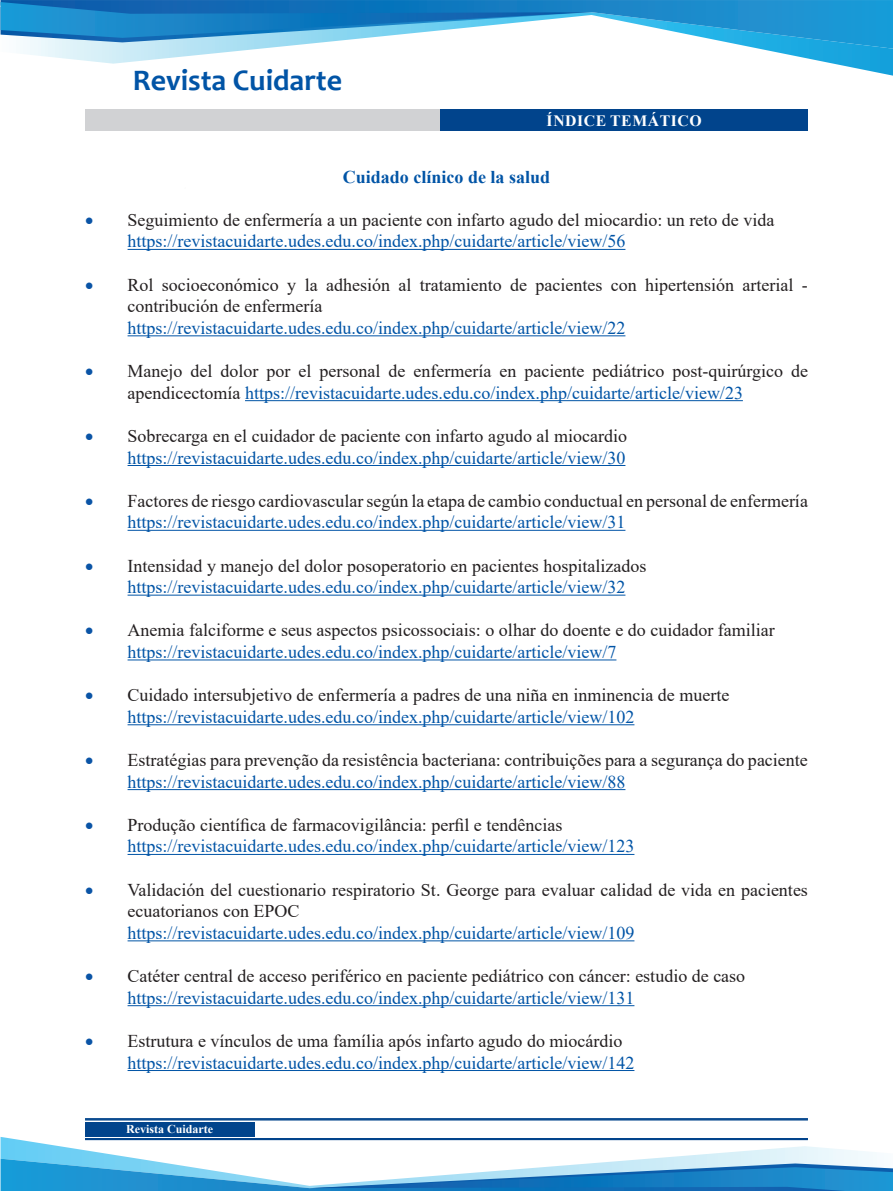
<style>
.page{position:relative;width:893px;height:1191px;background:#fff}
.page>*{position:absolute;margin:0;border:0;box-sizing:border-box;transform-origin:0 0}
.Estilo_de_párrafo_1{font:700 30px "Candara";color:#0154a6}
.List_Paragraph{font:18px/21.6px "Times New Roman";color:#231f20}
.List_Paragraph-2{font:18px "Times New Roman";color:#0154a6}
.List_Paragraph-3{font:700 18px "Times New Roman";color:#0154a6}
.Estilo_de_párrafo_1-2{font:700 15.75px "Times New Roman";letter-spacing:.035em;color:#fff}
.Estilo_de_párrafo_1-3{font:700 12px "Times New Roman";color:#fff}
.s1{color:#0a54a6}
.s2{color:#0154a6}
</style>
<div class="page">
<svg style="left:20px;top:49px;width:873px;height:27px"></svg>
<svg style="left:1px;top:0;width:892px;height:49px"></svg>
<svg style="left:1px;top:2px;width:590px;height:40px"></svg>
<svg style="left:1px;top:1136px;width:876px;height:22px"></svg>
<svg style="left:1px;top:1158px;width:892px;height:33px"></svg>
<div style="left:85px;top:1122px;width:169px;height:14px;background:#01448c"></div>
<div style="left:85px;top:110px;width:355px;height:21px;background:#d1d2d4"></div>
<div style="left:440px;top:110px;width:368px;height:21px;background:#01448c"></div>
<hr style="left:85px;top:1138px;width:723px;height:1px;background:#01448c">
<hr style="left:85px;top:1139px;width:723px;height:1px;background:#01448c">
<hr style="left:85px;top:1118px;width:723px;height:1px;background:#01448c">
<hr style="left:85px;top:1119px;width:723px;height:1px;background:#01448c">
<hr style="left:128px;top:249px;width:497px;height:1px;background:#0154a6">
<hr style="left:128px;top:335px;width:497px;height:1px;background:#0154a6">
<hr style="left:245px;top:400px;width:498px;height:1px;background:#0154a6">
<hr style="left:128px;top:465px;width:497px;height:1px;background:#0154a6">
<hr style="left:128px;top:530px;width:497px;height:1px;background:#0154a6">
<hr style="left:128px;top:594px;width:497px;height:1px;background:#0154a6">
<hr style="left:128px;top:659px;width:488px;height:1px;background:#0154a6">
<hr style="left:128px;top:724px;width:506px;height:1px;background:#0154a6">
<hr style="left:128px;top:789px;width:497px;height:1px;background:#0154a6">
<hr style="left:128px;top:854px;width:506px;height:1px;background:#0154a6">
<hr style="left:128px;top:940px;width:506px;height:1px;background:#0154a6">
<hr style="left:128px;top:1005px;width:506px;height:1px;background:#0154a6">
<hr style="left:128px;top:1070px;width:506px;height:1px;background:#0154a6">
<p class="Estilo_de_párrafo_1" style="left:133px;top:62px;width:211px">Revista Cuidarte</p>
<p class="Estilo_de_párrafo_1-2" style="left:547px;top:109px;width:156px">ÍNDICE TEMÁTICO</p>
<p class="List_Paragraph-3" style="left:343px;top:164px;width:209px">Cuidado clínico de la salud</p>
<p class="List_Paragraph" style="left:85px;top:208px;width:691px"><span class="s1">•</span> Seguimiento de enfermería a un paciente con infarto agudo del miocardio: un reto de vida</p>
<p class="List_Paragraph-2" style="left:128px;top:229px;width:499px">https://revistacuidarte.udes.edu.co/index.php/cuidarte/article/view/56</p>
<p class="List_Paragraph" style="left:128px;top:273px;width:682px;text-indent:-43px"><span class="s1">•</span> Rol socioeconómico y la adhesión al tratamiento de pacientes con hipertensión arterial - contribución de enfermería</p>
<p class="List_Paragraph-2" style="left:128px;top:315px;width:499px">https://revistacuidarte.udes.edu.co/index.php/cuidarte/article/view/22</p>
<p class="List_Paragraph" style="left:128px;top:360px;width:682px;text-indent:-43px"><span class="s1">•</span> Manejo del dolor por el personal de enfermería en paciente pediátrico post-quirúrgico de apendicectomía <span class="s2">https://revistacuidarte.udes.edu.co/index.php/cuidarte/article/view/23</span></p>
<p class="List_Paragraph" style="left:85px;top:424px;width:544px"><span class="s1">•</span> Sobrecarga en el cuidador de paciente con infarto agudo al miocardio</p>
<p class="List_Paragraph-2" style="left:128px;top:445px;width:499px">https://revistacuidarte.udes.edu.co/index.php/cuidarte/article/view/30</p>
<p class="List_Paragraph" style="left:85px;top:489px;width:724px"><span class="s1">•</span> Factores de riesgo cardiovascular según la etapa de cambio conductual en personal de enfermería</p>
<p class="List_Paragraph-2" style="left:128px;top:509px;width:499px">https://revistacuidarte.udes.edu.co/index.php/cuidarte/article/view/31</p>
<p class="List_Paragraph" style="left:85px;top:554px;width:563px"><span class="s1">•</span> Intensidad y manejo del dolor posoperatorio en pacientes hospitalizados</p>
<p class="List_Paragraph-2" style="left:128px;top:574px;width:499px">https://revistacuidarte.udes.edu.co/index.php/cuidarte/article/view/32</p>
<p class="List_Paragraph" style="left:85px;top:619px;width:691px"><span class="s1">•</span> Anemia falciforme e seus aspectos psicossociais: o olhar do doente e do cuidador familiar</p>
<p class="List_Paragraph-2" style="left:128px;top:639px;width:490px">https://revistacuidarte.udes.edu.co/index.php/cuidarte/article/view/7</p>
<p class="List_Paragraph" style="left:85px;top:684px;width:646px"><span class="s1">•</span> Cuidado intersubjetivo de enfermería a padres de una niña en inminencia de muerte</p>
<p class="List_Paragraph-2" style="left:128px;top:704px;width:508px">https://revistacuidarte.udes.edu.co/index.php/cuidarte/article/view/102</p>
<p class="List_Paragraph" style="left:85px;top:748px;width:724px"><span class="s1">•</span> Estratégias para prevenção da resistência bacteriana: contribuições para a segurança do paciente</p>
<p class="List_Paragraph-2" style="left:128px;top:769px;width:499px">https://revistacuidarte.udes.edu.co/index.php/cuidarte/article/view/88</p>
<p class="List_Paragraph" style="left:85px;top:813px;width:479px"><span class="s1">•</span> Produção científica de farmacovigilância: perfil e tendências</p>
<p class="List_Paragraph-2" style="left:128px;top:833px;width:508px">https://revistacuidarte.udes.edu.co/index.php/cuidarte/article/view/123</p>
<p class="List_Paragraph" style="left:128px;top:878px;width:682px;text-indent:-43px"><span class="s1">•</span> Validación del cuestionario respiratorio St. George para evaluar calidad de vida en pacientes ecuatorianos con EPOC</p>
<p class="List_Paragraph-2" style="left:128px;top:920px;width:508px">https://revistacuidarte.udes.edu.co/index.php/cuidarte/article/view/109</p>
<p class="List_Paragraph" style="left:85px;top:964px;width:662px"><span class="s1">•</span> Catéter central de acceso periférico en paciente pediátrico con cáncer: estudio de caso</p>
<p class="List_Paragraph-2" style="left:128px;top:985px;width:508px">https://revistacuidarte.udes.edu.co/index.php/cuidarte/article/view/131</p>
<p class="List_Paragraph" style="left:85px;top:1029px;width:539px"><span class="s1">•</span> Estrutura e vínculos de uma família após infarto agudo do miocárdio</p>
<p class="List_Paragraph-2" style="left:128px;top:1049px;width:508px">https://revistacuidarte.udes.edu.co/index.php/cuidarte/article/view/142</p>
<p class="Estilo_de_párrafo_1-3" style="left:126px;top:1120px;width:88px">Revista Cuidarte</p>
</div>
